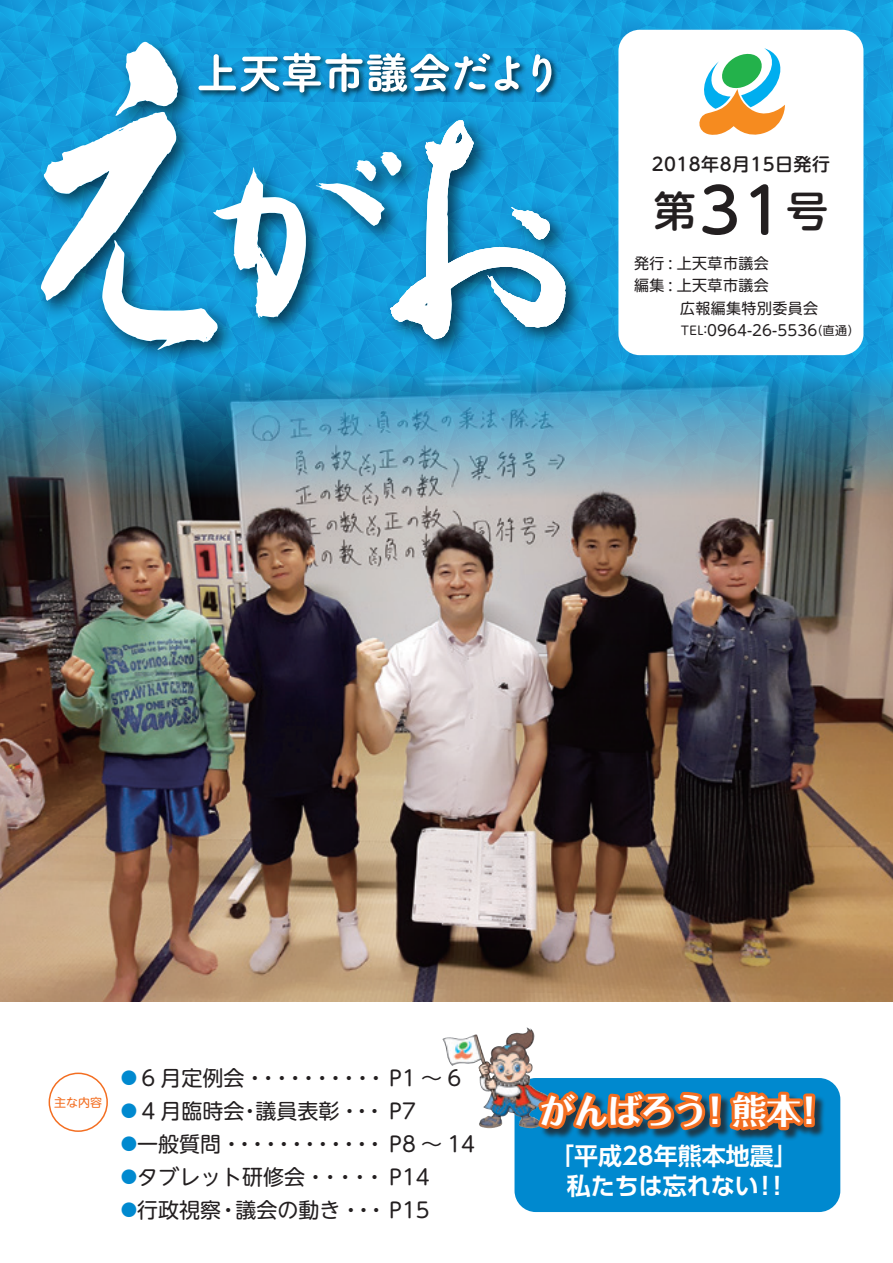
<style>
.page{position:relative;width:893px;height:1263px;background:#fff}
.page>*{position:absolute;margin:0;border:0;box-sizing:border-box;transform-origin:0 0}
.t1{font:500 61.5px "UD Shin M Go Pro";color:#231f20}
.t2{font:500 42px "UD Shin M Go Pro";color:#231f20}
.t3{font:700 34.5px "Folk Pro";letter-spacing:-.03em;color:#fff}
.t4{font:700 24px/30px "UD Shin Go Pro De";color:#fff}
.t5{font:21px "UD Shin M Go Pro";color:#231f20}
.t6{font:500 18px "UD Shin M Go Pro";letter-spacing:.025em;color:#231f20}
.t7{font:16.5px "UD Shin M Go Pro";color:#0089cf}
.t8{font:15px/22.5px "UD Shin M Go Pro";letter-spacing:.025em;color:#231f20}
.t9{font:15px "UD Shin M Go Pro";letter-spacing:.005em;color:#231f20}
.t10{font:12px "UD Shin M Go Pro";color:#231f20}
.t11{font:12px "UD Shin M Go Pro";color:#f36e21}
</style>
<div class="page">
<div style="left:514px;top:1078px;width:326px;height:134px;background:#0089cf;border-radius:21px"></div>
<svg style="left:0;top:0;width:893px;height:353px;background:#159edd"></svg>
<img style="left:28px;top:29px;width:563px;height:324px">
<svg style="left:41px;top:42px;width:525px;height:308px"></svg>
<div style="left:49px;top:1072px;width:59px;height:60px;border:1px solid #f36e21;border-radius:50%"></div>
<img style="left:0;top:353px;width:893px;height:648px">
<div style="left:618px;top:30px;width:245px;height:325px;background:#fff;border-radius:21px"></div>
<svg style="left:699px;top:48px;width:86px;height:87px"></svg>
<img style="left:442px;top:1032px;width:85px;height:32px">
<div style="left:540px;top:1093px;width:286px;height:48px;background:#231f20;opacity:.75"></div>
<svg style="left:533px;top:1087px;width:286px;height:49px"></svg>
<p class="t6" style="left:652px;top:150px;width:180px">2018年8月15日発行</p>
<h1 class="t1" style="left:699px;top:161px;width:85px">31</h1>
<h2 class="t2" style="left:654px;top:176px;width:43px">第</h2>
<h2 class="t2" style="left:786px;top:176px;width:43px">号</h2>
<p class="t8" style="left:634px;top:251px;width:186px">発行 : 上天草市議会<br>編集 : 上天草市議会<br>　　　広報編集特別委員会</p>
<p class="t9" style="left:704px;top:318px;width:115px"><sup>:</sup>0964-26-5536</p>
<p class="t10" style="left:811px;top:321px;width:50px">（直通(</p>
<p class="t10" style="left:681px;top:321px;width:24px">TEL</p>
<p class="t11" style="left:54px;top:1093px;width:49px">主な内容</p>
<p class="t5" style="left:141px;top:1061px;width:321px">6月定例会・・・・・・・・・・ P1 ~6</p>
<p class="t7" style="left:121px;top:1064px;width:18px">●</p>
<p class="t5" style="left:141px;top:1094px;width:105px">4 月臨時会</p>
<p class="t5" style="left:255px;top:1094px;width:162px">議員表彰・・・ P7</p>
<p class="t7" style="left:121px;top:1097px;width:18px">●</p>
<p class="t5" style="left:239px;top:1094px;width:22px">・</p>
<p class="t5" style="left:137px;top:1127px;width:339px">一般質問・・・・・・・・・・・・ P8 〜 14</p>
<p class="t7" style="left:121px;top:1130px;width:18px">●</p>
<p class="t5" style="left:137px;top:1160px;width:294px">タブレット研修会・・・・・ P14</p>
<p class="t7" style="left:121px;top:1163px;width:18px">●</p>
<p class="t5" style="left:236px;top:1193px;width:196px">議会の動き・・・P15</p>
<p class="t5" style="left:137px;top:1193px;width:86px">行政視察</p>
<p class="t7" style="left:121px;top:1196px;width:18px">●</p>
<p class="t5" style="left:218px;top:1193px;width:22px">・</p>
<h3 class="t3" style="left:540px;top:1081px;width:169px">がんばろう</h3>
<h3 class="t3" style="left:698px;top:1081px;width:105px">！熊本</h3>
<h3 class="t3" style="left:792px;top:1081px;width:36px">!</h3>
<p class="t4" style="left:753px;top:1140px;width:46px;text-indent:-203px">「平成28年熊本地震「!!</p>
<p class="t4" style="left:567px;top:1170px;width:193px">私たちは忘れない</p>
</div>
